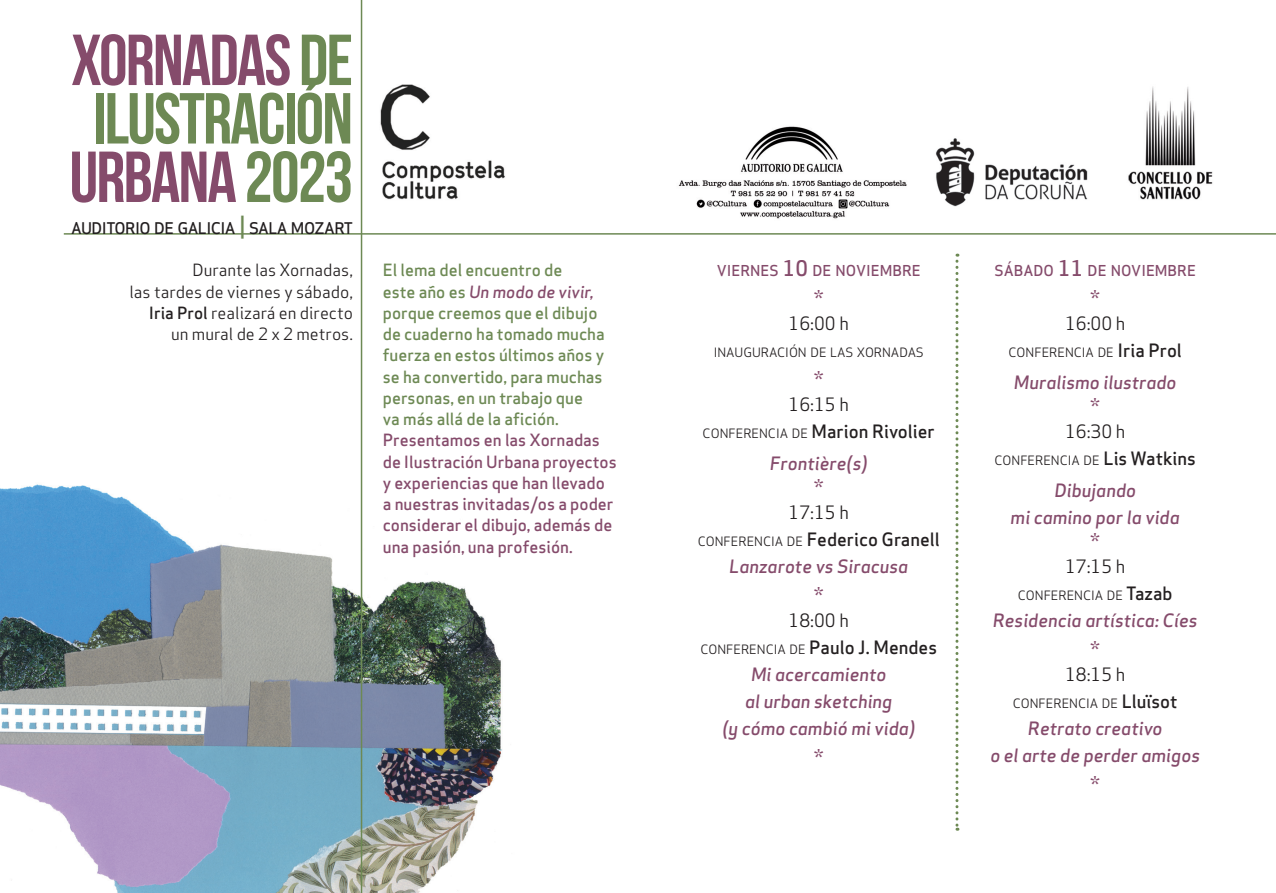
<style>
.page{position:relative;width:1276px;height:893px;background:#fff}
.page>*{position:absolute;margin:0;border:0;box-sizing:border-box;transform-origin:0 0}
.t1{font:72px/58.5px "Bebas Neue";letter-spacing:-.025em;color:#6d8954;text-align:center}
.t2{font:24px "Apex Sans Book T";color:#854b6b}
.t3{font:18px/27px "Apex Sans Medium Italic T";color:#854b6b;text-align:center}
.t4{font:18px "Apex Sans Medium T";color:#231f20}
.t5{font:18px "Apex Sans Book T";color:#231f20}
.t6{font:16.5px/21.3px "Apex Sans Medium T";color:#6d8954}
.t7{font:16.5px/21.3px "Apex Sans Medium T";color:#854b6b}
.t8{font:16.5px/21.3px "Apex Sans Book T";color:#231f20;text-align:right}
.t9{font:16.5px "Apex Sans Medium Italic T";color:#854b6b}
.t10{font:15.75px "Apex Sans Medium T";letter-spacing:-.035em;color:#231f20}
.t11{font:14.7px "Apex Sans Medium T";color:#854b6b}
.t12{font:12.6px "Apex Sans Book T";color:#231f20}
.s1{color:#854b6b}
.s2{font-size:22.5px;color:#6d8954}
.s3{font-family:"Apex Sans Medium T"}
.s4{font-family:"Apex Sans Medium T";color:#6d8954}
.s5{font-size:21px}
.s6{font-family:"Apex Sans Book T";font-size:12.6px}
.s7{font-family:"Apex Sans Medium T";font-size:18px}
</style>
<div class="page">
<img style="left:362px;top:30px;width:851px;height:203px">
<hr style="left:64px;top:233px;width:1212px;height:2px;background:#6d8954">
<img style="left:0;top:440px;width:502px;height:453px">
<hr style="left:361px;top:0;width:1px;height:893px;background:#6d8954">
<svg style="left:955px;top:254px;width:3px;height:577px"></svg>
<h1 class="t1" style="left:70px;top:30px;width:285px"><span class="s1">XORNADAS</span> DE<br>ILUSTRACIÓN<br><span class="s1">URBANA</span> 2023</h1>
<p class="t10" style="left:71px;top:218px;width:283px">AUDITORIO DE GALICIA <span class="s2">|</span> SALA MOZART</p>
<p class="t8" style="left:129px;top:260px;width:225px">Durante las Xornadas,<br>las tardes de viernes y sábado,<br><span class="s3">Iria Prol</span> realizará en directo un mural de 2 x 2 metros.</p>
<p class="t6" style="left:383px;top:260px;width:181px">El lema del encuentro de</p>
<p class="t9" style="left:383px;top:281px;width:213px"><span class="s4">este año es</span> Un modo de vivir,</p>
<p class="t6" style="left:383px;top:302px;width:223px">porque creemos que el dibujo de cuaderno ha tomado mucha fuerza en estos últimos años y se ha convertido, para muchas personas, en un trabajo que<br>va más allá de la afición.</p>
<p class="t7" style="left:383px;top:430px;width:235px">Presentamos en las Xornadas de Ilustración Urbana proyectos y experiencias que han llevado a nuestras invitadas/os a poder considerar el dibujo, además de una pasión, una profesión.</p>
<p class="t11" style="left:717px;top:261px;width:205px">VIERNES <span class="s5">10</span> DE NOVIEMBRE</p>
<h2 class="t2" style="left:814px;top:284px;width:11px">*</h2>
<p class="t5" style="left:788px;top:312px;width:62px">16:00 h</p>
<p class="t12" style="left:714px;top:345px;width:211px">INAUGURACIÓN DE LAS XORNADAS</p>
<h2 class="t2" style="left:814px;top:365px;width:11px">*</h2>
<p class="t5" style="left:788px;top:393px;width:62px">16:15 h</p>
<p class="t4" style="left:702px;top:420px;width:234px"><span class="s6">CONFERENCIA DE</span> Marion Rivolier</p>
<p class="t3" style="left:770px;top:450px;width:99px">Frontière(s)</p>
<h2 class="t2" style="left:814px;top:473px;width:11px">*</h2>
<p class="t5" style="left:788px;top:501px;width:62px">17:15 h</p>
<p class="t4" style="left:698px;top:528px;width:243px"><span class="s6">CONFERENCIA DE</span> Federico Granell</p>
<p class="t3" style="left:729px;top:553px;width:181px">Lanzarote vs Siracusa</p>
<h2 class="t2" style="left:814px;top:581px;width:11px">*</h2>
<p class="t5" style="left:788px;top:609px;width:62px">18:00 h</p>
<p class="t12" style="left:700px;top:642px;width:238px">CONFERENCIA DE <span class="s7">Paulo J. Mendes</span></p>
<p class="t3" style="left:722px;top:661px;width:194px">Mi acercamiento<br>al urban sketching<br>(y cómo cambió mi vida)</p>
<h2 class="t2" style="left:814px;top:743px;width:11px">*</h2>
<p class="t11" style="left:994px;top:261px;width:203px">SÁBADO <span class="s5">11</span> DE NOVIEMBRE</p>
<h2 class="t2" style="left:1090px;top:284px;width:11px">*</h2>
<p class="t5" style="left:1065px;top:312px;width:62px">16:00 h</p>
<p class="t12" style="left:1008px;top:345px;width:175px">CONFERENCIA DE <span class="s7">Iria Prol</span></p>
<p class="t3" style="left:1014px;top:369px;width:164px">Muralismo ilustrado</p>
<h2 class="t2" style="left:1090px;top:392px;width:11px">*</h2>
<p class="t5" style="left:1065px;top:420px;width:62px">16:30 h</p>
<p class="t12" style="left:994px;top:453px;width:203px">CONFERENCIA DE <span class="s7">Lis Watkins</span></p>
<p class="t3" style="left:1010px;top:477px;width:171px">Dibujando<br>mi camino por la vida</p>
<h2 class="t2" style="left:1090px;top:527px;width:11px">*</h2>
<p class="t5" style="left:1065px;top:555px;width:62px">17:15 h</p>
<p class="t12" style="left:1018px;top:588px;width:156px">CONFERENCIA DE <span class="s7">Tazab</span></p>
<p class="t3" style="left:992px;top:607px;width:206px">Residencia artística: Cíes</p>
<h2 class="t2" style="left:1090px;top:635px;width:11px">*</h2>
<p class="t5" style="left:1065px;top:663px;width:62px">18:15 h</p>
<p class="t12" style="left:1012px;top:696px;width:166px">CONFERENCIA DE <span class="s7">Lluïsot</span></p>
<p class="t3" style="left:990px;top:715px;width:211px">Retrato creativo<br>o el arte de perder amigos</p>
<h2 class="t2" style="left:1090px;top:770px;width:11px">*</h2>
</div>
